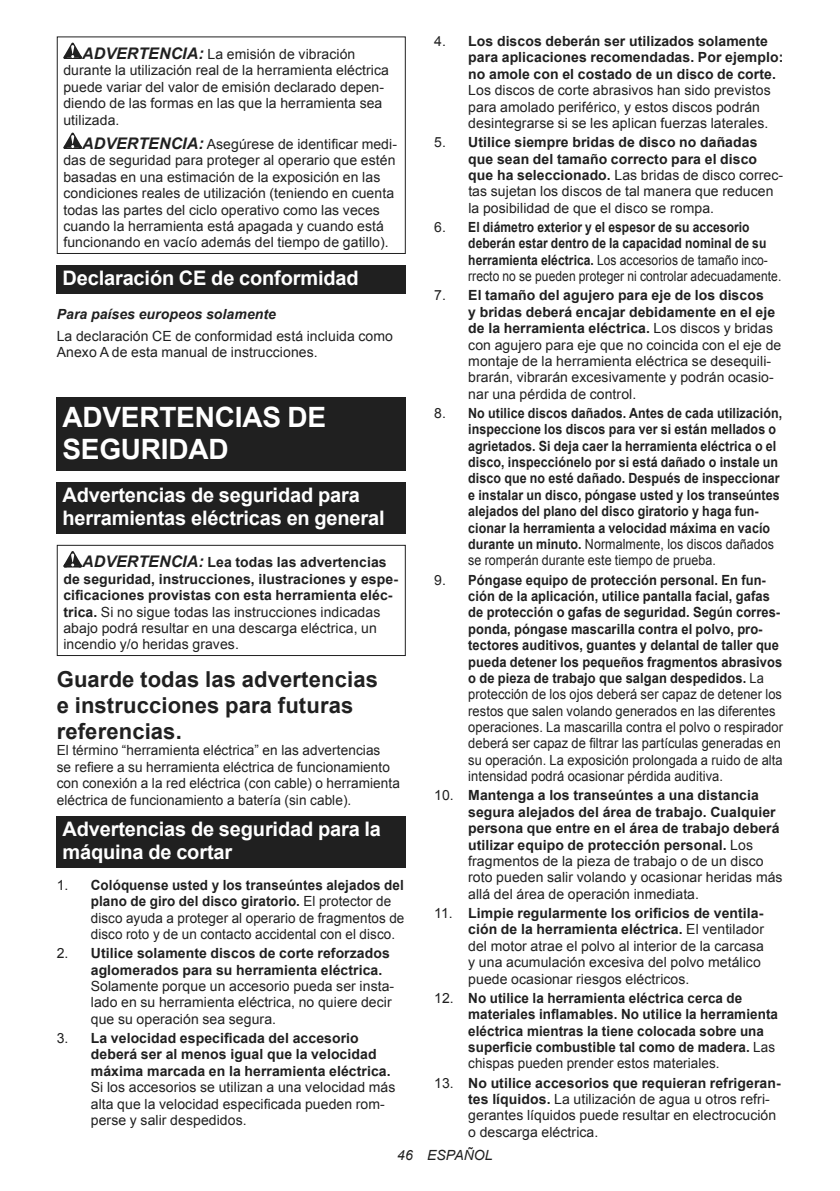
<style>
.page{position:relative;width:840px;height:1191px;background:#fff}
.page>*{position:absolute;margin:0;border:0;box-sizing:border-box;transform-origin:0 0}
.t1{font:700 28px/32.8px "Arial";letter-spacing:-.01em;color:#fff}
.t2{font:700 22px/25.8px "Arial";letter-spacing:.005em;color:#202020}
.t3{font:700 20px/23.4px "Arial";letter-spacing:-.01em;color:#fff}
.t4{font:14px/16.4px "Arial";letter-spacing:.005em;color:#202020}
.t5{font:700 14px/16.4px "Arial";letter-spacing:.005em;color:#202020}
.t6{font:700 14px/16.4px "Arial";letter-spacing:.005em;color:#202020;scale:.92 1}
.t7{font:700 14px/16.4px "Arial";letter-spacing:.005em;color:#202020;scale:.89 1}
.t8{font:700 14px/16.4px "Arial";letter-spacing:.005em;color:#202020;scale:.96 1}
.t9{font:700 14px/16.4px "Arial";letter-spacing:.005em;color:#202020;scale:.86 1}
.t10{font:italic 700 14px "Arial";letter-spacing:.005em;color:#202020}
.t11{font:italic 14px "Arial";letter-spacing:.005em;color:#202020}
.s1{font-weight:700;font-style:italic;font-size:16px}
.s2{font-style:italic;font-size:16px}
.s3{font-weight:400}
.s4{font-weight:700}
</style>
<div class="page">
<svg style="left:63px;top:43px;width:19px;height:16px"></svg>
<svg style="left:63px;top:133px;width:19px;height:16px"></svg>
<div style="left:57px;top:36px;width:348px;height:218px;border:1px solid #202020"></div>
<div style="left:57px;top:265px;width:348px;height:29px;background:#202020"></div>
<div style="left:57px;top:397px;width:348px;height:74px;background:#202020"></div>
<div style="left:57px;top:482px;width:348px;height:52px;background:#202020"></div>
<svg style="left:63px;top:551px;width:19px;height:16px"></svg>
<div style="left:57px;top:545px;width:348px;height:111px;border:1px solid #202020"></div>
<div style="left:57px;top:816px;width:348px;height:51px;background:#202020"></div>
<p class="t4" style="left:63px;top:46px;width:327px;text-indent:19px"><span class="s1">ADVERTENCIA:</span> La emisión de vibración durante la utilización real de la herramienta eléctrica puede variar del valor de emisión declarado depen&shy;diendo de las formas en las que la herramienta sea utilizada.</p>
<p class="t4" style="left:63px;top:136px;width:335px;text-indent:19px"><span class="s1">ADVERTENCIA:</span> Asegúrese de identificar medi&shy;das de seguridad para proteger al operario que estén basadas en una estimación de la exposición en las condiciones reales de utilización (teniendo en cuenta todas las partes del ciclo operativo como las veces cuando la herramienta está apagada y cuando está funcionando en vacío además del tiempo de gatillo).</p>
<h3 class="t3" style="left:62px;top:268px;width:298px">Declaración CE de conformidad</h3>
<p class="t10" style="left:57px;top:308px;width:221px">Para países europeos solamente</p>
<p class="t4" style="left:57px;top:329px;width:337px">La declaración CE de conformidad está incluida como<br>Anexo A de esta manual de instrucciones.</p>
<h1 class="t1" style="left:62px;top:402px;width:265px">ADVERTENCIAS DE<br>SEGURIDAD</h1>
<h3 class="t3" style="left:62px;top:485px;width:324px">Advertencias de seguridad para herramientas eléctricas en general</h3>
<p class="t5" style="left:63px;top:555px;width:336px;text-indent:19px"><span class="s2">ADVERTENCIA:</span> Lea todas las advertencias de seguridad, instrucciones, ilustraciones y espe&shy;cificaciones provistas con esta herramienta eléc&shy;trica. <span class="s3">Si no sigue todas las instrucciones indicadas abajo podrá resultar en una descarga eléctrica, un incendio y/o heridas graves.</span></p>
<h2 class="t2" style="left:57px;top:668px;width:322px">Guarde todas las advertencias e instrucciones para futuras referencias.</h2>
<p class="t4" style="left:57px;top:742px;width:344px">El término “herramienta eléctrica” en las advertencias<br>se refiere a su herramienta eléctrica de funcionamiento con conexión a la red eléctrica (con cable) o herramienta eléctrica de funcionamiento a batería (sin cable).</p>
<h3 class="t3" style="left:62px;top:818px;width:320px">Advertencias de seguridad para la máquina de cortar</h3>
<p class="t4" style="left:91px;top:878px;width:315px;text-indent:-34px">1. <span class="s4">Colóquense usted y los transeúntes alejados del plano de giro del disco giratorio.</span> El protector de disco ayuda a proteger al operario de fragmentos de disco roto y de un contacto accidental con el disco.</p>
<p class="t5" style="left:91px;top:946px;width:300px;text-indent:-34px"><span class="s3">2.</span> Utilice solamente discos de corte reforzados aglomerados para su herramienta eléctrica.</p>
<p class="t4" style="left:91px;top:978px;width:305px">Solamente porque un accesorio pueda ser insta&shy;lado en su herramienta eléctrica, no quiere decir que su operación sea segura.</p>
<p class="t5" style="left:91px;top:1030px;width:301px;text-indent:-34px"><span class="s3">3.</span> La velocidad especificada del accesorio deberá ser al menos igual que la velocidad máxima marcada en la herramienta eléctrica.</p>
<p class="t4" style="left:91px;top:1080px;width:306px">Si los accesorios se utilizan a una velocidad más alta que la velocidad especificada pueden rom&shy;perse y salir despedidos.</p>
<p class="t5" style="left:468px;top:34px;width:316px;text-indent:-34px"><span class="s3">4.</span> Los discos deberán ser utilizados solamente para aplicaciones recomendadas. Por ejemplo: no amole con el costado de un disco de corte.</p>
<p class="t4" style="left:468px;top:82px;width:304px">Los discos de corte abrasivos han sido previstos para amolado periférico, y estos discos podrán desintegrarse si se les aplican fuerzas laterales.</p>
<p class="t4" style="left:468px;top:135px;width:316px;text-indent:-34px">5. <span class="s4">Utilice siempre bridas de disco no dañadas que sean del tamaño correcto para el disco que ha seleccionado.</span> Las bridas de disco correc&shy;tas sujetan los discos de tal manera que reducen la posibilidad de que el disco se rompa.</p>
<p class="t9" style="left:468px;top:220px;width:365px;text-indent:-34px"><span class="s3">6.</span> El diámetro exterior y el espesor de su accesorio deberán estar dentro de la capacidad nominal de su herramienta eléctrica. <span class="s3">Los accesorios de tamaño inco&shy;rrecto no se pueden proteger ni controlar adecuadamente.</span></p>
<p class="t4" style="left:468px;top:288px;width:314px;text-indent:-34px">7. <span class="s4">El tamaño del agujero para eje de los discos<br>y bridas deberá encajar debidamente en el eje de la herramienta eléctrica.</span> Los discos y bridas con agujero para eje que no coincida con el eje de montaje de la herramienta eléctrica se desequili&shy;brarán, vibrarán excesivamente y podrán ocasio&shy;nar una pérdida de control.</p>
<p class="t7" style="left:468px;top:406px;width:354px;text-indent:-34px"><span class="s3">8.</span> No utilice discos dañados. Antes de cada utilización, inspeccione los discos para ver si están mellados o agrietados. Si deja caer la herramienta eléctrica o el disco, inspecciónelo por si está dañado o instale un disco que no esté dañado. Después de inspeccionar e instalar un disco, póngase usted y los transeúntes alejados del plano del disco giratorio y haga fun&shy;cionar la herramienta a velocidad máxima en vacío durante un minuto. <span class="s3">Normalmente, los discos dañados se romperán durante este tiempo de prueba.</span></p>
<p class="t6" style="left:468px;top:572px;width:343px;text-indent:-34px"><span class="s3">9.</span> Póngase equipo de protección personal. En fun&shy;ción de la aplicación, utilice pantalla facial, gafas de protección o gafas de seguridad. Según corres&shy;ponda, póngase mascarilla contra el polvo, pro&shy;tectores auditivos, guantes y delantal de taller que pueda detener los pequeños fragmentos abrasivos o de pieza de trabajo que salgan despedidos. <span class="s3">La protección de los ojos deberá ser capaz de detener los restos que salen volando generados en las diferentes operaciones. La mascarilla contra el polvo o respirador deberá ser capaz de filtrar las partículas generadas en su operación. La exposición prolongada a ruido de alta intensidad podrá ocasionar pérdida auditiva.</span></p>
<p class="t5" style="left:468px;top:788px;width:316px;text-indent:-34px"><span class="s3">10.</span> Mantenga a los transeúntes a una distancia segura alejados del área de trabajo. Cualquier persona que entre en el área de trabajo deberá utilizar equipo de protección personal. <span class="s3">Los fragmentos de la pieza de trabajo o de un disco roto pueden salir volando y ocasionar heridas más allá del área de operación inmediata.</span></p>
<p class="t4" style="left:468px;top:906px;width:297px;text-indent:-34px">11. <span class="s4">Limpie regularmente los orificios de ventila&shy;ción de la herramienta eléctrica.</span> El ventilador del motor atrae el polvo al interior de la carcasa y una acumulación excesiva del polvo metálico puede ocasionar riesgos eléctricos.</p>
<p class="t8" style="left:468px;top:990px;width:324px;text-indent:-34px"><span class="s3">12.</span> No utilice la herramienta eléctrica cerca de materiales inflamables. No utilice la herramienta eléctrica mientras la tiene colocada sobre una superficie combustible tal como de madera. <span class="s3">Las chispas pueden prender estos materiales.</span></p>
<p class="t4" style="left:468px;top:1075px;width:314px;text-indent:-34px">13. <span class="s4">No utilice accesorios que requieran refrigeran&shy;tes líquidos.</span> La utilización de agua u otros refri&shy;gerantes líquidos puede resultar en electrocución o descarga eléctrica.</p>
<p class="t11" style="left:397px;top:1150px;width:97px">46 ESPAÑOL</p>
</div>
